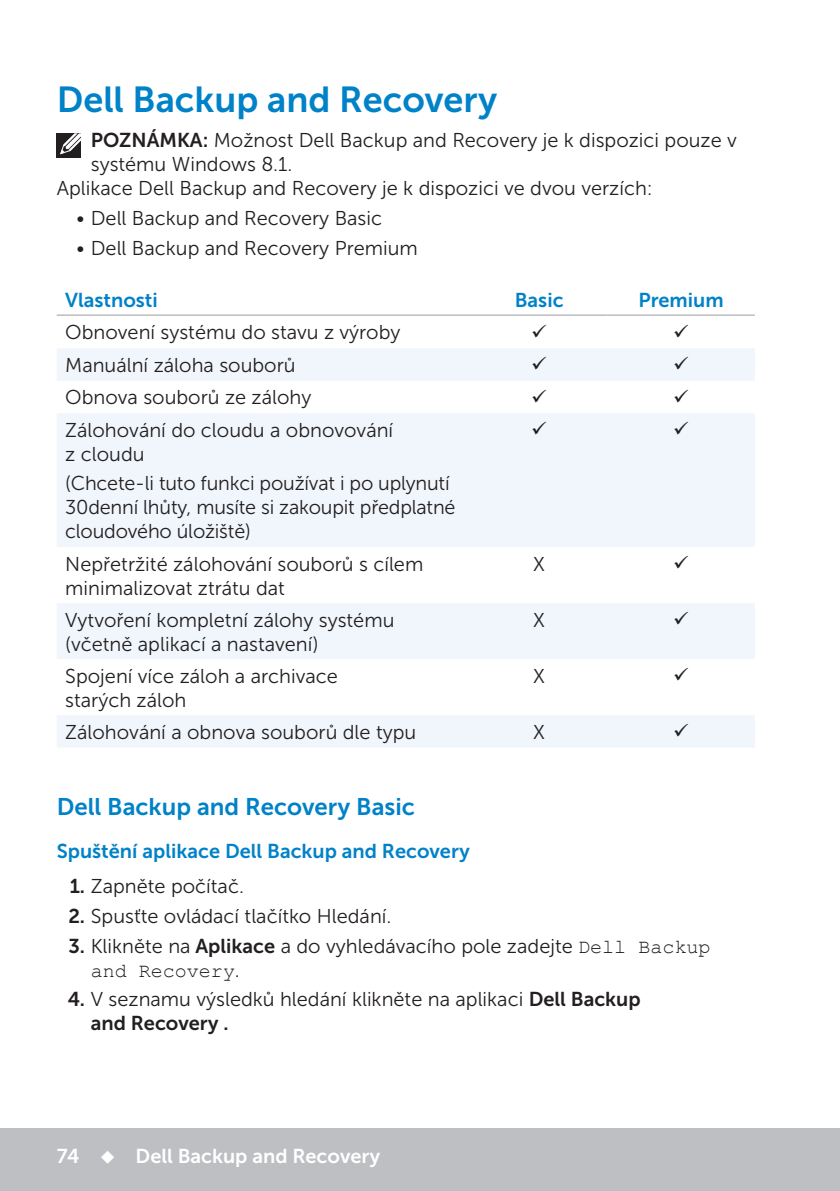
<style>
.page{position:relative;width:840px;height:1191px;background:#fff}
.page>*{position:absolute;margin:0;border:0;box-sizing:border-box;transform-origin:0 0}
.Head1{font:36px "Museo Sans For Dell 700";color:#0082c8}
.Head2{font:24px "Museo Sans For Dell 700";color:#0082c8}
.Table_Paragraph{font:20px/24px "Museo Sans For Dell 300";color:#231f20}
.Note{font:20px/24px "Museo Sans For Dell 300";color:#231f20}
.Paragraph{font:20px "Museo Sans For Dell 300";color:#231f20}
.Head3{font:20px "Museo Sans For Dell 700";color:#0082c8}
.Page_No_L{font:20px "Museo Sans For Dell 700";color:#fff}
.Table_Head{font:20px "Museo Sans For Dell 700";color:#0082c8}
.s1{font-family:"Museo Sans For Dell 700"}
.s2{font-family:"Courier New"}
</style>
<div class="page">
<div style="left:0;top:1128px;width:839px;height:63px;background:#bebfc2"></div>
<svg style="left:57px;top:349px;width:697px;height:398px;fill:#f0f6fb"></svg>
<hr style="left:57px;top:314px;width:414px;height:2px;background:#bcbdc0">
<hr style="left:471px;top:314px;width:136px;height:2px;background:#bcbdc0">
<hr style="left:607px;top:314px;width:147px;height:2px;background:#bcbdc0">
<div style="left:57px;top:133px;width:24px;height:25px;background:#231f20"></div>
<svg style="left:60px;top:133px;width:21px;height:22px"></svg>
<svg style="left:532px;top:357px;width:14px;height:13px"></svg>
<svg style="left:674px;top:357px;width:13px;height:13px"></svg>
<svg style="left:532px;top:389px;width:14px;height:13px"></svg>
<svg style="left:674px;top:389px;width:13px;height:13px"></svg>
<svg style="left:532px;top:421px;width:14px;height:14px"></svg>
<svg style="left:674px;top:421px;width:13px;height:14px"></svg>
<svg style="left:674px;top:555px;width:13px;height:13px"></svg>
<svg style="left:674px;top:611px;width:13px;height:13px"></svg>
<svg style="left:674px;top:667px;width:13px;height:13px"></svg>
<svg style="left:674px;top:723px;width:13px;height:13px"></svg>
<p class="Head1" style="left:57px;top:80px;width:442px">Dell Backup and Recovery</p>
<p class="Note" style="left:91px;top:129px;width:647px"><span class="s1">POZNÁMKA:</span> Možnost Dell Backup and Recovery je k dispozici pouze v systému Windows 8.1.</p>
<p class="Paragraph" style="left:57px;top:178px;width:597px">Aplikace Dell Backup and Recovery je k dispozici ve dvou verzích:</p>
<p class="Table_Paragraph" style="left:77px;top:206px;width:307px">• Dell Backup and Recovery Basic</p>
<p class="Table_Paragraph" style="left:77px;top:236px;width:342px">• Dell Backup and Recovery Premium</p>
<p class="Table_Head" style="left:65px;top:289px;width:94px">Vlastnosti</p>
<p class="Table_Head" style="left:514px;top:289px;width:50px">Basic</p>
<p class="Table_Head" style="left:638px;top:289px;width:87px">Premium</p>
<p class="Table_Paragraph" style="left:65px;top:321px;width:336px">Obnovení systému do stavu z výroby</p>
<p class="Table_Paragraph" style="left:65px;top:353px;width:232px">Manuální záloha souborů</p>
<p class="Table_Paragraph" style="left:65px;top:385px;width:247px">Obnova souborů ze zálohy</p>
<p class="Table_Paragraph" style="left:65px;top:418px;width:329px">Zálohování do cloudu a obnovování z cloudu</p>
<p class="Table_Paragraph" style="left:65px;top:472px;width:391px">(Chcete-li tuto funkci používat i po uplynutí<br>30denní lhůty, musíte si zakoupit předplatné cloudového úložiště)</p>
<p class="Table_Paragraph" style="left:65px;top:552px;width:359px">Nepřetržité zálohování souborů s cílem minimalizovat ztrátu dat</p>
<p class="Table_Paragraph" style="left:533px;top:552px;width:13px">X</p>
<p class="Table_Paragraph" style="left:65px;top:608px;width:330px">Vytvoření kompletní zálohy systému (včetně aplikací a nastavení)</p>
<p class="Table_Paragraph" style="left:533px;top:608px;width:13px">X</p>
<p class="Table_Paragraph" style="left:65px;top:664px;width:274px">Spojení více záloh a archivace starých záloh</p>
<p class="Table_Paragraph" style="left:533px;top:664px;width:13px">X</p>
<p class="Table_Paragraph" style="left:65px;top:720px;width:352px">Zálohování a obnova souborů dle typu</p>
<p class="Table_Paragraph" style="left:533px;top:720px;width:13px">X</p>
<p class="Head2" style="left:57px;top:793px;width:359px">Dell Backup and Recovery Basic</p>
<p class="Head3" style="left:57px;top:840px;width:414px">Spuštění aplikace Dell Backup and Recovery</p>
<p class="Table_Paragraph" style="left:70px;top:874px;width:176px"><span class="s1">1.</span> Zapněte počítač.</p>
<p class="Table_Paragraph" style="left:68px;top:904px;width:324px"><span class="s1">2.</span> Spusťte ovládací tlačítko Hledání.</p>
<p class="Table_Paragraph" style="left:91px;top:934px;width:620px;text-indent:-22px"><span class="s1">3.</span> Klikněte na <span class="s1">Aplikace</span> a do vyhledávacího pole zadejte <span class="s2">Dell Backup and Recovery</span>.</p>
<p class="Table_Paragraph" style="left:91px;top:987px;width:551px;text-indent:-23px"><span class="s1">4.</span> V seznamu výsledků hledání klikněte na aplikaci <span class="s1">Dell Backup and Recovery .</span></p>
<p class="Page_No_L" style="left:57px;top:1144px;width:325px">74 ◆ Dell Backup and Recovery</p>
</div>
